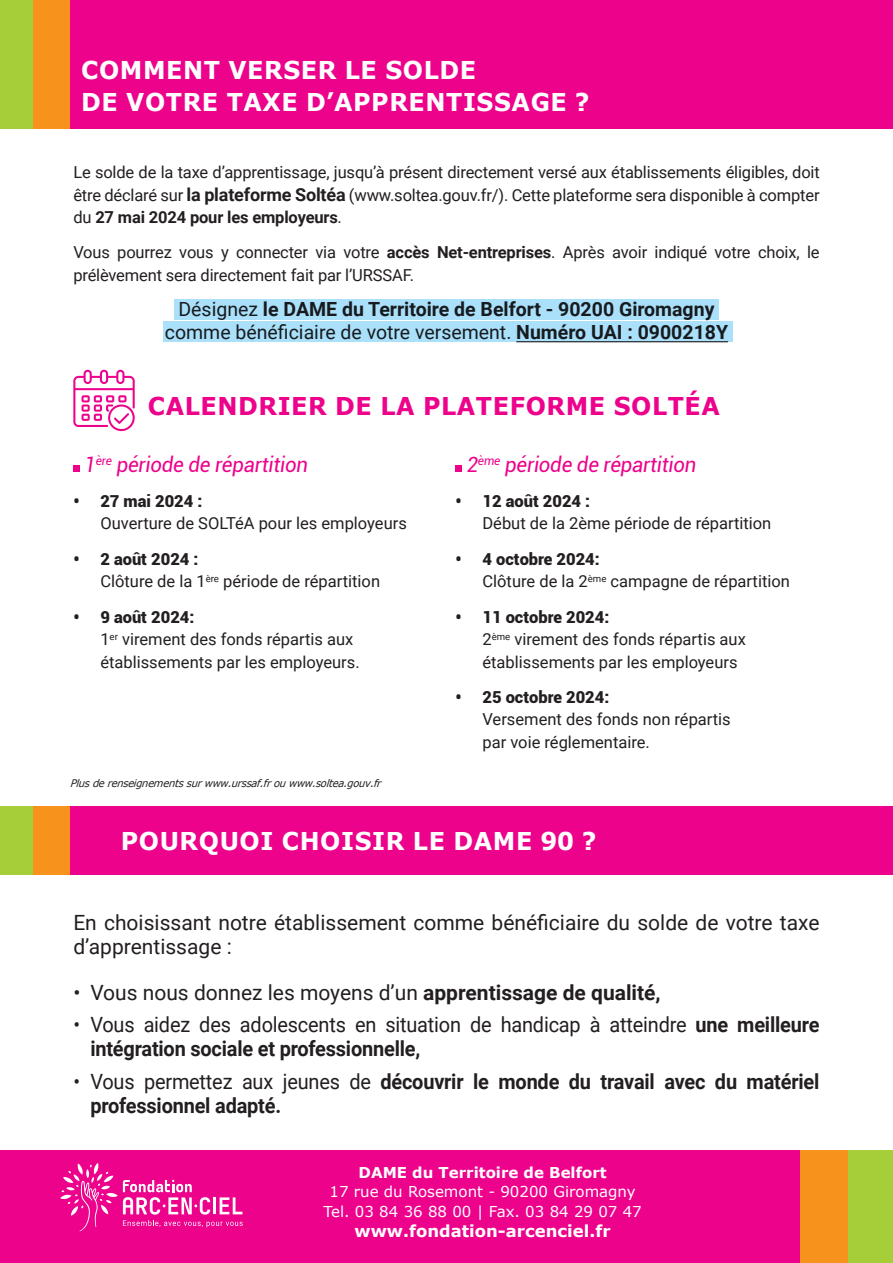
<style>
.page{position:relative;width:893px;height:1263px;background:#fff}
.page>*{position:absolute;margin:0;border:0;box-sizing:border-box;transform-origin:0 0}
.t1{font:700 24.6px/31.5px "Verdana";letter-spacing:.025em;color:#fff}
.t2{font:700 24.6px "Verdana";letter-spacing:.025em;color:#ed028c}
.t3{font:21px/24px "Roboto";color:#231f20}
.t4{font:21px/24px "Roboto";color:#231f20;scale:.95 1}
.t5{font:700 21px/24px "Roboto";letter-spacing:-.01em;color:#231f20;scale:.95 1}
.t6{font:italic 21px "Roboto";letter-spacing:-.01em;color:#ed028c}
.t7{font:700 19.5px/22.5px "Roboto";color:#231f20;text-align:center}
.t8{font:16.5px/22.5px "Roboto";color:#231f20}
.t9{font:700 16.5px "Verdana";color:#fff}
.t10{font:15px "Verdana";color:#fff}
.t11{font:700 15px "Verdana";color:#fff}
.t12{font:italic 10.5px "Verdana";letter-spacing:-.03em;color:#231f20;scale:.95 1}
.s1{font-weight:700;font-size:18px}
.s2{font-weight:700}
.s3{font-weight:400}
.s4{font-weight:900}
</style>
<div class="page">
<div style="left:0;top:0;width:819px;height:128px;background:#a6ce39"></div>
<div style="left:33px;top:0;width:823px;height:128px;background:#f7931d"></div>
<div style="left:70px;top:0;width:823px;height:128px;background:#ed028c"></div>
<div style="left:73px;top:465px;width:7px;height:7px;background:#ed028c"></div>
<div style="left:455px;top:465px;width:7px;height:7px;background:#ed028c"></div>
<div style="left:0;top:1150px;width:893px;height:113px;background:#f7931d"></div>
<div style="left:0;top:1150px;width:799px;height:113px;background:#ed028c"></div>
<div style="left:848px;top:1150px;width:45px;height:113px;background:#a6ce39"></div>
<div style="left:0;top:807px;width:819px;height:68px;background:#a6ce39"></div>
<div style="left:33px;top:807px;width:823px;height:68px;background:#f7931d"></div>
<div style="left:70px;top:807px;width:823px;height:68px;background:#ed028c"></div>
<svg style="left:60px;top:1163px;width:183px;height:68px"></svg>
<hr style="left:213px;top:1197px;width:3px;height:17px;background:#fff">
<svg style="left:73px;top:370px;width:62px;height:61px"></svg>
<div style="left:174px;top:300px;width:545px;height:20px;background:#aae0f9"></div>
<div style="left:163px;top:322px;width:569px;height:20px;background:#aae0f9"></div>
<p class="t1" style="left:81px;top:54px;width:510px">COMMENT VERSER LE SOLDE<br>DE VOTRE TAXE D’APPRENTISSAGE ?</p>
<p class="t8" style="left:73px;top:160px;width:748px;text-align:justify">Le solde de la taxe d’apprentissage, jusqu’à présent directement versé aux établissements éligibles, doit être déclaré sur <span class="s1">la plateforme Soltéa</span> (www.soltea.gouv.fr/). Cette plateforme sera disponible à compter du <span class="s2">27 mai 2024 pour les employeurs</span>.</p>
<p class="t8" style="left:73px;top:241px;width:748px">Vous pourrez vous y connecter via votre <span class="s2">accès Net-entreprises</span>. Après avoir indiqué votre choix, le prélèvement sera directement fait par l’URSSAF.</p>
<p class="t7" style="left:165px;top:297px;width:565px"><span class="s3">Désignez</span> le DAME du Territoire de Belfort - 90200 Giromagny <span class="s3">comme bénéficiaire de votre versement.</span> Numéro UAI : 0900218Y</p>
<p class="t2" style="left:148px;top:389px;width:574px">CALENDRIER DE LA PLATEFORME SOLTÉA</p>
<p class="t6" style="left:85px;top:449px;width:225px">1<sup>ère</sup> période de répartition</p>
<p class="t8" style="left:100px;top:489px;width:308px;text-indent:-27px"><span class="s4">• 27 mai 2024 :<br></span>Ouverture de SOLTéA pour les employeurs</p>
<p class="t8" style="left:100px;top:547px;width:281px;text-indent:-27px"><span class="s4">• 2 août 2024 :<br></span>Clôture de la 1<sup>ère</sup> période de répartition</p>
<p class="t8" style="left:100px;top:605px;width:261px;text-indent:-27px"><span class="s4">• 9 août 2024:<br></span>1<sup>er</sup> virement des fonds répartis aux établissements par les employeurs.</p>
<p class="t12" style="left:70px;top:776px;width:329px">Plus de renseignements sur www.urssaf.fr ou www.soltea.gouv.fr</p>
<p class="t6" style="left:467px;top:449px;width:231px">2<sup>ème</sup> période de répartition</p>
<p class="t8" style="left:482px;top:489px;width:290px;text-indent:-27px"><span class="s4">• 12 août 2024 :<br></span>Début de la 2ème période de répartition</p>
<p class="t8" style="left:482px;top:547px;width:309px;text-indent:-27px"><span class="s4">• 4 octobre 2024:<br></span>Clôture de la 2<sup>ème</sup> campagne de répartition</p>
<p class="t8" style="left:482px;top:605px;width:265px;text-indent:-27px"><span class="s4">• 11 octobre 2024:<br></span>2<sup>ème</sup> virement des fonds répartis aux établissements par les employeurs</p>
<p class="t8" style="left:482px;top:685px;width:250px;text-indent:-27px"><span class="s4">• 25 octobre 2024:<br></span>Versement des fonds non répartis par voie réglementaire.</p>
<p class="t1" style="left:121px;top:825px;width:477px">POURQUOI CHOISIR LE DAME 90 ?</p>
<p class="t3" style="left:73px;top:910px;width:748px">En choisissant notre établissement comme bénéficiaire du solde de votre taxe d’apprentissage :</p>
<p class="t3" style="left:73px;top:979px;width:589px">• Vous nous donnez les moyens d’un <span class="s2">apprentissage de qualité,</span></p>
<p class="t4" style="left:90px;top:1012px;width:769px;text-indent:-17px">• Vous aidez des adolescents en situation de handicap à atteindre <span class="s2">une meilleure intégration sociale et professionnelle,</span></p>
<p class="t5" style="left:90px;top:1068px;width:769px;text-indent:-17px"><span class="s3">• Vous permettez aux jeunes de</span> découvrir le monde du travail avec du matériel professionnel adapté.</p>
<p class="t11" style="left:359px;top:1161px;width:250px">DAME du Territoire de Belfort</p>
<p class="t10" style="left:329px;top:1181px;width:308px">17 rue du Rosemont - 90200 Giromagny</p>
<p class="t10" style="left:324px;top:1201px;width:320px">Tel. 03 84 36 88 00 | Fax. 03 84 29 07 47</p>
<p class="t9" style="left:355px;top:1219px;width:257px">www.fondation-arcenciel.fr</p>
</div>
